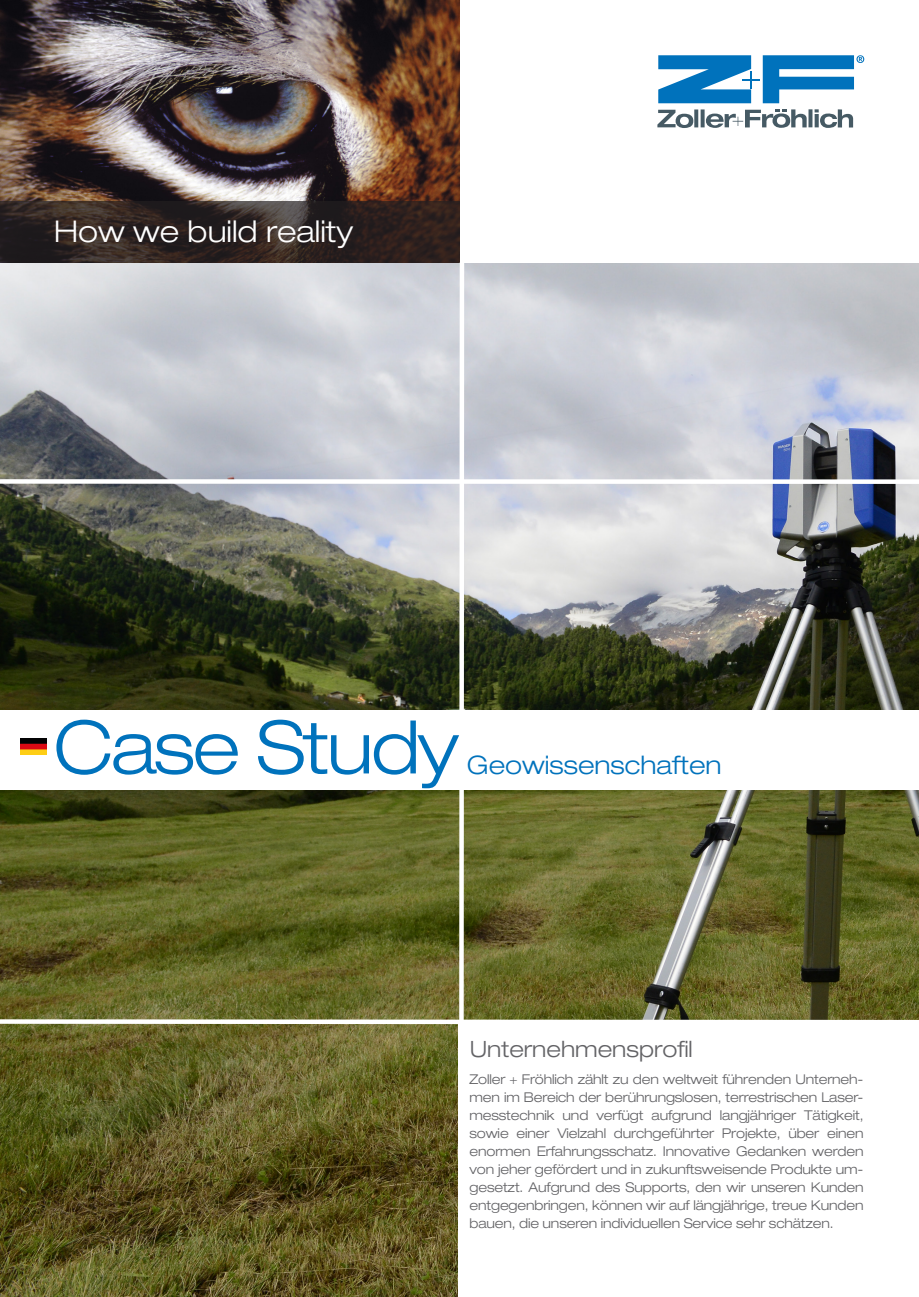
<style>
.page{position:relative;width:919px;height:1297px;background:#fff}
.page>*{position:absolute;margin:0;border:0;box-sizing:border-box;transform-origin:0 0}
.t1{font:300 expanded 73.5px "Helvetica Neue";letter-spacing:-.03em;color:#0072bc}
.t2{font:300 expanded 30px "Helvetica Neue";color:#fff}
.t3{font:300 expanded 25.5px "Helvetica Neue";color:#0072bc}
.t4{font:300 expanded 22.5px "Helvetica Neue";color:#636366}
.t5{font:300 expanded 13.5px/18px "Helvetica Neue";letter-spacing:-.01em;color:#636366;text-align:justify}
</style>
<div class="page">
<img style="left:0;top:1247px;width:458px;height:50px">
<img style="left:0;top:1px;width:459px;height:200px">
<svg style="left:0;top:201px;width:459px;height:57px;background:#302523"></svg>
<svg style="left:657px;top:110px;width:36px;height:18px"></svg>
<svg style="left:694px;top:109px;width:4px;height:18px"></svg>
<svg style="left:814px;top:109px;width:39px;height:19px"></svg>
<svg style="left:808px;top:109px;width:4px;height:18px"></svg>
<svg style="left:700px;top:109px;width:4px;height:18px"></svg>
<svg style="left:705px;top:109px;width:101px;height:19px"></svg>
<svg style="left:658px;top:55px;width:206px;height:48px"></svg>
<img style="left:0;top:258px;width:918px;height:989px">
<img style="left:20px;top:738px;width:27px;height:17px">
<h2 class="t2" style="left:54px;top:213px;width:300px">How we build reality</h2>
<h1 class="t1" style="left:53px;top:703px;width:407px">Case Study</h1>
<h3 class="t3" style="left:467px;top:749px;width:256px">Geowissenschaften</h3>
<h3 class="t4" style="left:469px;top:1036px;width:224px">Unternehmensprofil</h3>
<p class="t5" style="left:469px;top:1070px;width:395px">Zoller + Fröhlich zählt zu den weltweit führenden Unterneh&shy;men im Bereich der berührungslosen, terrestrischen Laser&shy;messtechnik und verfügt aufgrund langjähriger Tätigkeit, sowie einer Vielzahl durchgeführter Projekte, über einen enormen Erfahrungsschatz. Innovative Gedanken werden von jeher gefördert und in zukunftsweisende Produkte um&shy;gesetzt. Aufgrund des Supports, den wir unseren Kunden entgegenbringen, können wir auf längjährige, treue Kunden bauen, die unseren individuellen Service sehr schätzen.</p>
</div>
